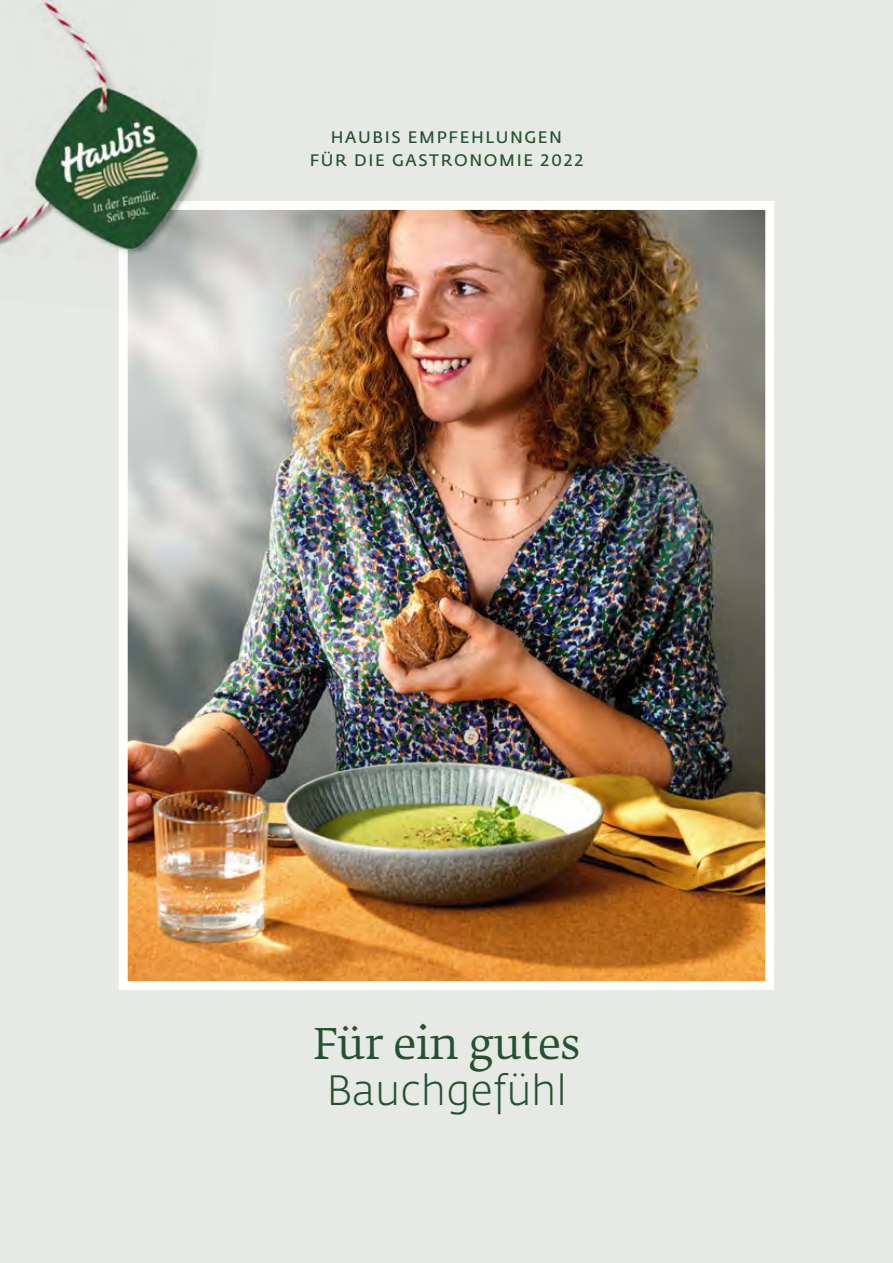
<style>
.page{position:relative;width:893px;height:1263px;background:#e6e9e4}
.page>*{position:absolute;margin:0;border:0;box-sizing:border-box;transform-origin:0 0}
.t1{font:42px "Fedra Serif B Pro";letter-spacing:-.01em;color:#24522f}
.t2{font:300 42px "Fedra Sans Pro";letter-spacing:.01em;color:#24522f}
.t3{font:600 16.5px/23.2px "Fedra Sans Pro";letter-spacing:.1em;color:#24522f;text-align:center}
</style>
<div class="page">
<img style="left:119px;top:201px;width:655px;height:789px">
<img style="left:0;top:149px;width:217px;height:172px">
<img style="left:0;top:0;width:200px;height:252px">
<p class="t3" style="left:310px;top:124px;width:275px">HAUBIS EMPFEHLUNGEN<br>FÜR DIE GASTRONOMIE 2022</p>
<h1 class="t1" style="left:313px;top:1020px;width:269px">Für ein gutes</h1>
<h1 class="t2" style="left:326px;top:1062px;width:241px">Bauchgefühl</h1>
</div>
